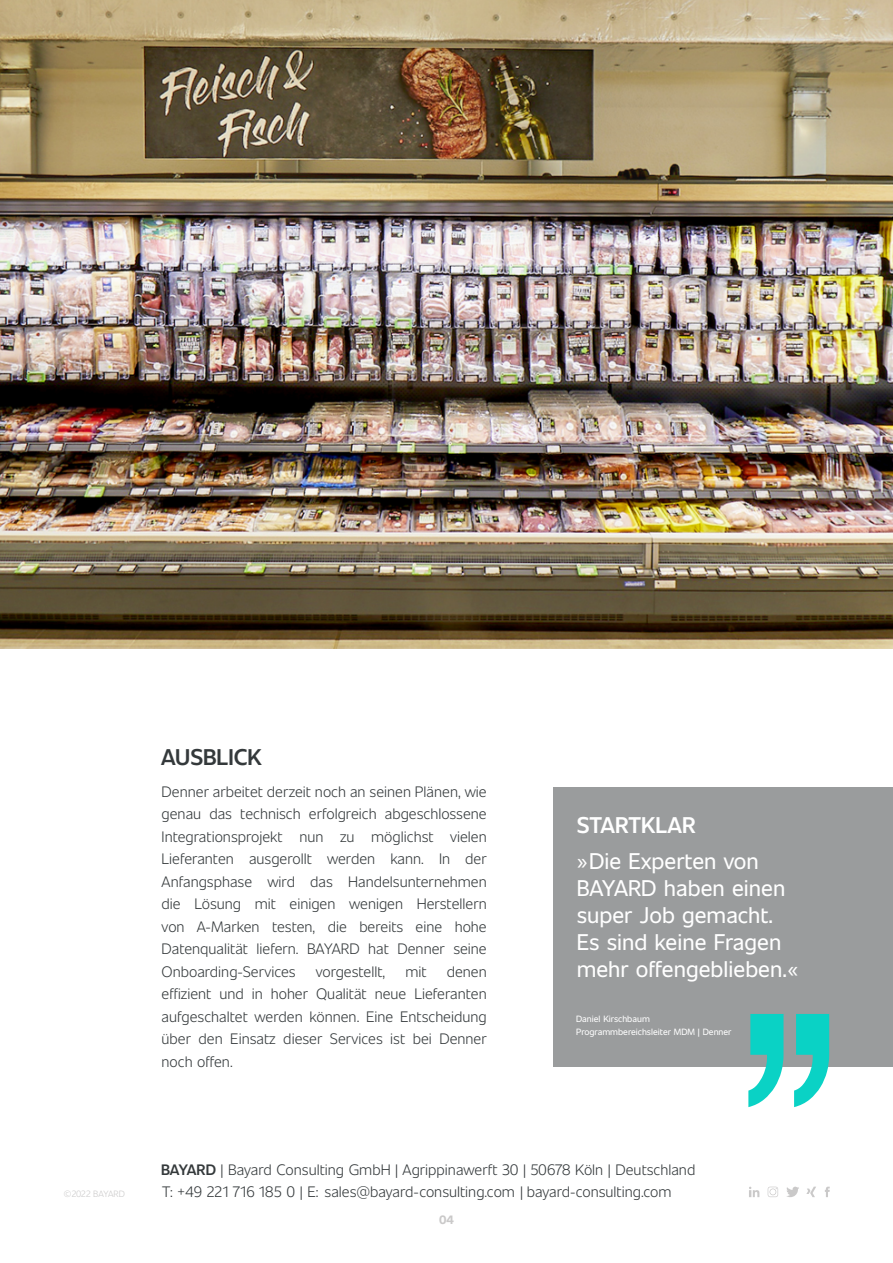
<style>
.page{position:relative;width:893px;height:1263px;background:#fff}
.page>*{position:absolute;margin:0;border:0;box-sizing:border-box;transform-origin:0 0}
.t1{font:22.5px/27px "Unitext";color:#fff}
.t2{font:600 22.5px "Unitext";color:#fff}
.t3{font:600 22.5px "Unitext";color:#34393b}
.t4{font:300 15px/22.5px "Unitext";color:#34393b;text-align:justify}
.t5{font:700 12px "Unitext";color:#cac9c9}
.t6{font:9px/13.5px "Unitext";color:#fff}
.t7{font:300 9px "Unitext";color:#cac9c9}
.s1{font-weight:600}
</style>
<div class="page">
<img style="left:0;top:0;width:893px;height:648px">
<svg style="left:825px;top:1187px;width:5px;height:10px"></svg>
<svg style="left:768px;top:1187px;width:10px;height:10px"></svg>
<svg style="left:786px;top:1187px;width:13px;height:10px"></svg>
<svg style="left:749px;top:1187px;width:10px;height:10px"></svg>
<svg style="left:806px;top:1187px;width:10px;height:10px"></svg>
<div style="left:553px;top:788px;width:340px;height:279px;background:#9a9c9d"></div>
<svg style="left:748px;top:1014px;width:81px;height:93px"></svg>
<h1 class="t3" style="left:161px;top:741px;width:102px">AUSBLICK</h1>
<p class="t4" style="left:162px;top:779px;width:327px">Denner arbeitet derzeit noch an seinen Plänen, wie genau das technisch erfolgreich abgeschlossene Integrationsprojekt nun zu möglichst vielen Lieferanten ausgerollt werden kann. In der Anfangsphase wird das Handelsunternehmen die Lösung mit einigen wenigen Herstellern von A-Marken testen, die bereits eine hohe Datenqualität liefern. BAYARD hat Denner seine Onboarding-Services</p>
<p class="t4" style="left:162px;top:959px;width:327px;text-indent:285px">denen effizient und in hoher Qualität neue Lieferanten aufgeschaltet werden können. Eine Entscheidung über den Einsatz dieser Services ist bei Denner noch offen.</p>
<p class="t4" style="left:316px;top:959px;width:71px">vorgestellt,</p>
<p class="t4" style="left:405px;top:959px;width:23px">mit</p>
<h1 class="t2" style="left:577px;top:808px;width:120px">STARTKLAR</h1>
<h1 class="t1" style="left:577px;top:846px;width:223px">»Die Experten von<br>BAYARD haben einen super Job gemacht.<br>Es sind keine Fragen mehr offengeblieben.«</h1>
<p class="t6" style="left:576px;top:1011px;width:157px">Daniel Kirschbaum<br>Programmbereichsleiter MDM | Denner</p>
<p class="t7" style="left:64px;top:1187px;width:63px">©2022 BAYARD</p>
<p class="t4" style="left:161px;top:1157px;width:536px"><span class="s1">BAYARD</span> | Bayard Consulting GmbH | Agrippinawerft 30 | 50678 Köln | Deutschland<br>T: +49 221 716 185 0 | E: sales@bayard-consulting.com | bayard-consulting.com</p>
<p class="t5" style="left:439px;top:1211px;width:16px">04</p>
</div>
